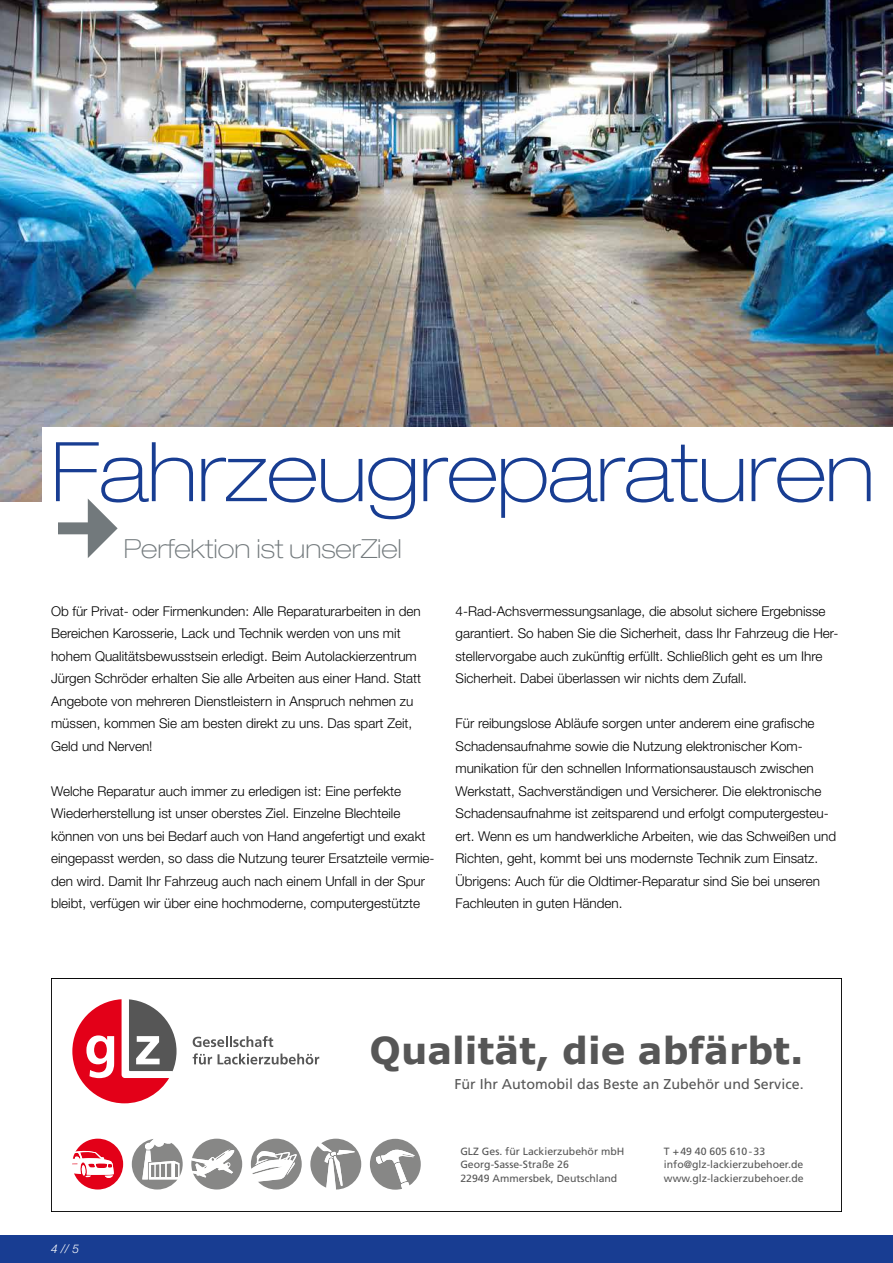
<style>
.page{position:relative;width:893px;height:1263px;background:#fff}
.page>*{position:absolute;margin:0;border:0;box-sizing:border-box;transform-origin:0 0}
.t1{font:100 expanded 82.5px "Helvetica Neue LT Std";letter-spacing:-.01em;color:#183d92}
.t2{font:700 37.05px "Verdana";color:#565656}
.t3{font:100 expanded 26.4px "Helvetica Neue LT Std";color:#72797c}
.t4{font:14.25px "Frutiger";color:#565656}
.t5{font:300 13.5px/22.5px "Helvetica Neue LT Std";color:#000}
.t6{font:italic 300 12px "Helvetica Neue LT Std";color:#fff}
.t7{font:10.5px/13.5px "Frutiger";color:#565656}
</style>
<div class="page">
<img style="left:0;top:0;width:893px;height:501px">
<svg style="left:370px;top:1139px;width:51px;height:51px"></svg>
<svg style="left:310px;top:1139px;width:51px;height:50px"></svg>
<svg style="left:251px;top:1139px;width:51px;height:50px"></svg>
<svg style="left:191px;top:1139px;width:51px;height:50px"></svg>
<svg style="left:72px;top:1139px;width:51px;height:50px"></svg>
<svg style="left:132px;top:1139px;width:51px;height:50px"></svg>
<svg style="left:193px;top:1036px;width:80px;height:11px"></svg>
<svg style="left:193px;top:1053px;width:19px;height:11px"></svg>
<svg style="left:218px;top:1053px;width:101px;height:11px"></svg>
<svg style="left:72px;top:999px;width:105px;height:104px"></svg>
<div style="left:51px;top:978px;width:791px;height:234px;border:1px solid #000"></div>
<div style="left:43px;top:427px;width:850px;height:79px;background:#fff"></div>
<div style="left:0;top:1235px;width:893px;height:28px;background:#183d92"></div>
<h1 class="t1" style="left:51px;top:423px;width:826px">Fahrzeugreparaturen</h1>
<h3 class="t3" style="left:124px;top:533px;width:280px">Perfektion ist unserZiel</h3>
<p class="t5" style="left:51px;top:599px;width:372px">Ob für Privat- oder Firmenkunden: Alle Reparaturarbeiten in den Bereichen Karosserie, Lack und Technik werden von uns mit hohem Qualitätsbewusstsein erledigt. Beim Autolackierzentrum Jürgen Schröder erhalten Sie alle Arbeiten aus einer Hand. Statt Angebote von mehreren Dienstleistern in Anspruch nehmen zu müssen, kommen Sie am besten direkt zu uns. Das spart Zeit, Geld und Nerven!</p>
<p class="t5" style="left:51px;top:779px;width:385px">Welche Reparatur auch immer zu erledigen ist: Eine perfekte Wiederherstellung ist unser oberstes Ziel. Einzelne Blechteile können von uns bei Bedarf auch von Hand angefertigt und exakt eingepasst werden, so dass die Nutzung teurer Ersatzteile vermie&shy;den wird. Damit Ihr Fahrzeug auch nach einem Unfall in der Spur bleibt, verfügen wir über eine hochmoderne, computergestützte</p>
<p class="t5" style="left:455px;top:599px;width:384px">4-Rad-Achsvermessungsanlage, die absolut sichere Ergebnisse garantiert. So haben Sie die Sicherheit, dass Ihr Fahrzeug die Her&shy;stellervorgabe auch zukünftig erfüllt. Schließlich geht es um Ihre Sicherheit. Dabei überlassen wir nichts dem Zufall.</p>
<p class="t5" style="left:455px;top:712px;width:382px">Für reibungslose Abläufe sorgen unter anderem eine grafische Schadensaufnahme sowie die Nutzung elektronischer Kom&shy;munikation für den schnellen Informationsaustausch zwischen Werkstatt, Sachverständigen und Versicherer. Die elektronische Schadensaufnahme ist zeitsparend und erfolgt computergesteu&shy;ert. Wenn es um handwerkliche Arbeiten, wie das Schweißen und Richten, geht, kommt bei uns modernste Technik zum Einsatz.<br>Übrigens: Auch für die Oldtimer-Reparatur sind Sie bei unseren Fachleuten in guten Händen.</p>
<h2 class="t2" style="left:370px;top:1027px;width:435px">Qualität, die abfärbt.</h2>
<p class="t4" style="left:454px;top:1076px;width:351px">Für Ihr Automobil das Beste an Zubehör und Service.</p>
<p class="t6" style="left:51px;top:1242px;width:30px">4 // 5</p>
<p class="t7" style="left:460px;top:1144px;width:165px">GLZ Ges. für Lackierzubehör mbH<br>Georg-Sasse-Straße 26<br>22949 Ammersbek, Deutschland</p>
<p class="t7" style="left:664px;top:1144px;width:141px">T +49 40 605 610-33 info@glz-lackierzubehoer.de www.glz-lackierzubehoer.de</p>
</div>
